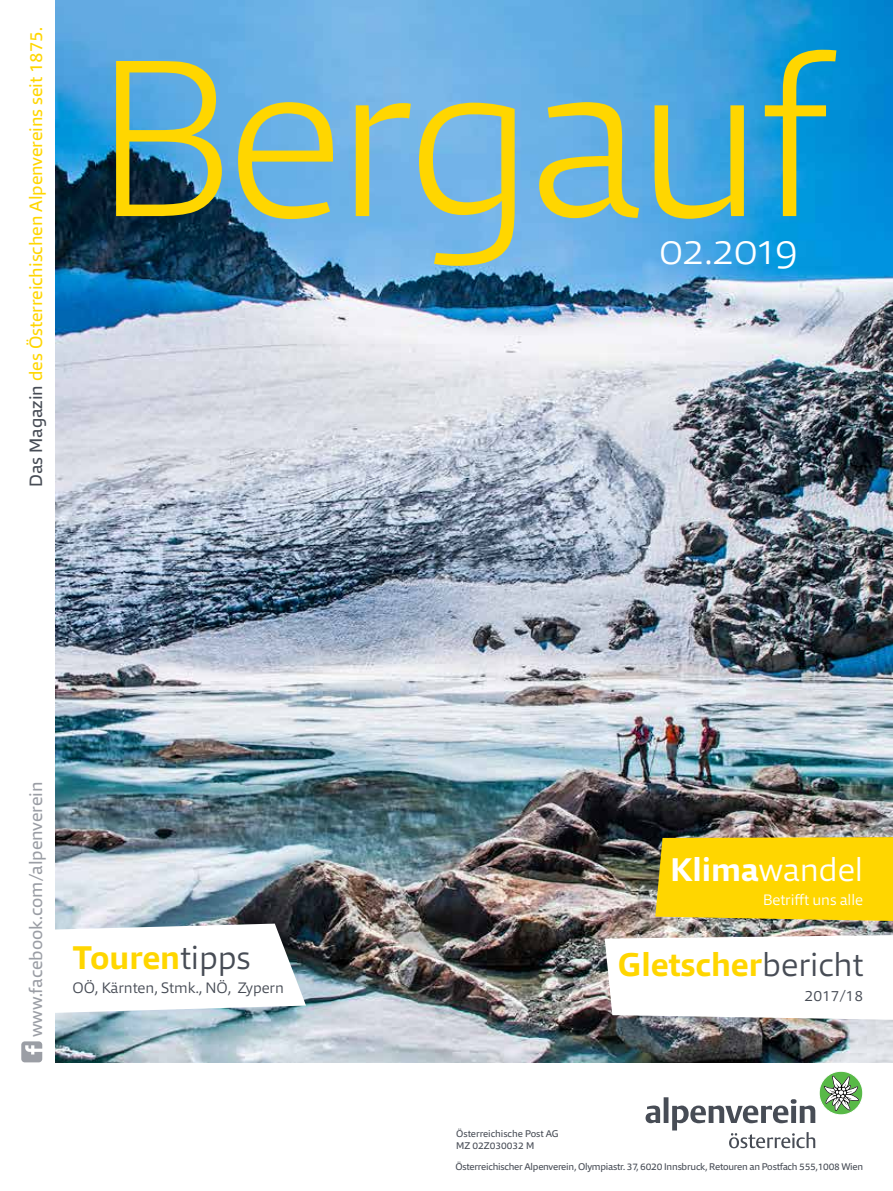
<style>
.page{position:relative;width:893px;height:1191px;background:#fff}
.page>*{position:absolute;margin:0;border:0;box-sizing:border-box;transform-origin:0 0}
.t1{font:200 225px "Qubo";letter-spacing:-.03em;color:#ffd600}
.t2{font:200 42px "Qubo";color:#fff}
.t3{font:700 33px "Qubo";color:#ffd600}
.t4{font:300 33px "Qubo";color:#fff}
.t5{font:18px "Qubo";color:#ffd600}
.t6{font:18px "Qubo";color:#9b9ea5}
.t7{font:300 15.15px "Qubo";color:#474c55}
.t8{font:300 15.15px "Qubo";color:#fff}
.t9{font:9.75px "Qubo";letter-spacing:-.02em;color:#474c55}
.t10{font:9.75px/11.7px "Qubo";color:#474c55}
.s1{color:#474c55}
.s2{font-weight:300;color:#474c55}
.s3{font-weight:700}
</style>
<div class="page">
<img style="left:55px;top:0;width:838px;height:1063px">
<svg style="left:819px;top:1071px;width:44px;height:43px"></svg>
<div style="left:819px;top:1071px;width:44px;height:44px;border:1px solid #fff;border-radius:50%"></div>
<svg style="left:824px;top:1075px;width:35px;height:36px"></svg>
<svg style="left:645px;top:1097px;width:170px;height:51px"></svg>
<svg style="left:55px;top:923px;width:251px;height:91px"></svg>
<svg style="left:605px;top:935px;width:288px;height:84px"></svg>
<div style="left:655px;top:837px;width:238px;height:84px;background:#ffd600"></div>
<svg style="left:21px;top:1041px;width:21px;height:21px"></svg>
<h3 class="t5" style="left:24px;top:487px;width:461px;rotate:-90deg"><span class="s1">Das Magazin</span> des Österreichischen Alpenvereins seit 1875.</h3>
<h1 class="t1" style="left:95px;top:-7px;width:736px">Bergauf</h1>
<h2 class="t2" style="left:659px;top:223px;width:140px">02.2019</h2>
<h3 class="t6" style="left:24px;top:1037px;width:257px;rotate:-90deg">www.facebook.com/alpenverein</h3>
<h3 class="t3" style="left:73px;top:935px;width:180px">Touren<span class="s2">tipps</span></h3>
<h3 class="t7" style="left:73px;top:978px;width:213px">OÖ, Kärnten, Stmk., NÖ, Zypern</h3>
<h3 class="t4" style="left:670px;top:848px;width:194px"><span class="s3">Klima</span>wandel</h3>
<h3 class="t8" style="left:763px;top:890px;width:101px">Betrifft uns alle</h3>
<p class="t10" style="left:456px;top:1127px;width:104px">Österreichische Post AG<br>MZ 02Z030032 M</p>
<h3 class="t3" style="left:618px;top:943px;width:247px">Gletscher<span class="s2">bericht</span></h3>
<h3 class="t7" style="left:805px;top:985px;width:60px">2017/18</h3>
<p class="t9" style="left:455px;top:1160px;width:409px">Österreichischer Alpenverein, Olympiastr. 37, 6020 Innsbruck, Retouren an Postfach 555,1008 Wien</p>
</div>
